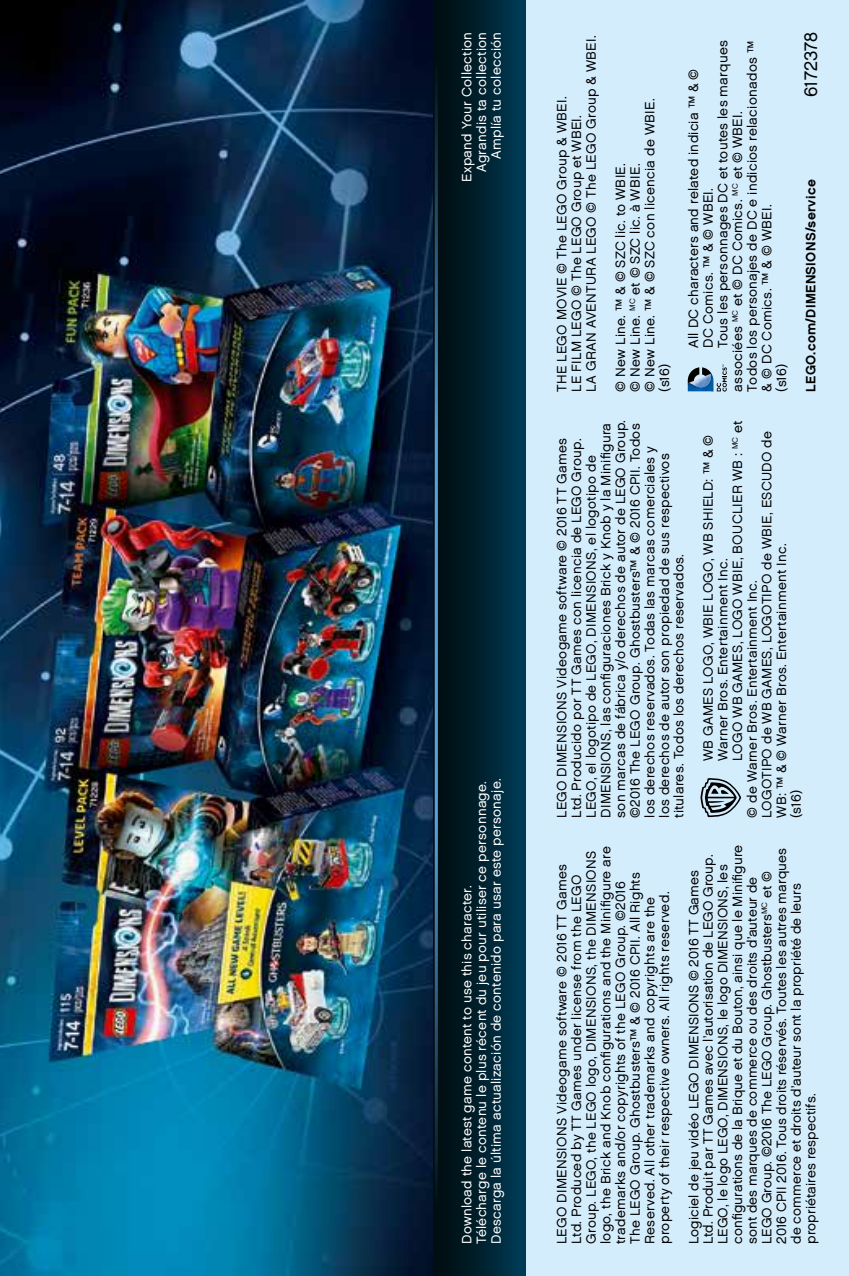
<style>
.page{position:relative;width:849px;height:1276px;background:#fff}
.page>*{position:absolute;margin:0;border:0;box-sizing:border-box;transform-origin:0 0}
.t1{font:18px "LEGO Chalet 60";color:#000}
.t2{font:13.5px/14.6px "LEGO Chalet 60";letter-spacing:.02em;color:#000}
.t3{font:13.5px/14.6px "LEGO Chalet 60";letter-spacing:.02em;color:#fff}
.t4{font:700 13.5px "LEGO Chalet 60";letter-spacing:.025em;color:#000}
</style>
<div class="page">
<div style="left:0;top:0;width:848px;height:1276px;background:#d4edfc"></div>
<img style="left:0;top:0;width:434px;height:1276px">
<div style="left:434px;top:0;width:92px;height:1276px;background:linear-gradient(to right,#00090a,#003a55)"></div>
<svg style="left:434px;top:0;width:4px;height:1276px;background:#29526f"></svg>
<svg style="left:687px;top:364px;width:39px;height:27px"></svg>
<svg style="left:700px;top:778px;width:40px;height:40px"></svg>
<p class="t3" style="left:459px;top:182px;width:152px;text-align:right;rotate:-90deg">Expand Your Collection<br>Agrandis ta collection<br>Amplía tu colección</p>
<p class="t3" style="left:459px;top:1244px;width:467px;rotate:-90deg">Download the latest game content to use this character.<br>Télécharge le contenu le plus récent du jeu pour utiliser ce personnage.<br>Descarga la última actualización de contenido para usar este personaje.</p>
<p class="t2" style="left:554px;top:391px;width:358px;rotate:-90deg">THE LEGO MOVIE © The LEGO Group &amp; WBEI.<br>LE FILM LEGO © The LEGO Group et WBEI.<br>LA GRAN AVENTURA LEGO © The LEGO Group &amp; WBEI.</p>
<p class="t2" style="left:613px;top:391px;width:295px;rotate:-90deg">© New Line. ™ &amp; © SZC lic. to WBIE.<br>© New Line. <sup>MC</sup> et © SZC lic. à WBIE.<br>© New Line. ™ &amp; © SZC con licencia de WBIE. (s16)</p>
<p class="t2" style="left:715px;top:348px;width:309px;rotate:-90deg">Tous les personnages DC et toutes les marques</p>
<p class="t2" style="left:744px;top:391px;width:352px;rotate:-90deg">Todos los personajes de DC e indicios relacionados ™</p>
<p class="t2" style="left:686px;top:348px;width:280px;rotate:-90deg">All DC characters and related indicia ™ &amp; ©</p>
<p class="t2" style="left:730px;top:391px;width:282px;rotate:-90deg">associées <sup>MC</sup> et © DC Comics. <sup>MC</sup> et © WBEI.</p>
<p class="t2" style="left:700px;top:348px;width:161px;rotate:-90deg">DC Comics. ™ &amp; © WBEI.</p>
<p class="t2" style="left:759px;top:391px;width:189px;rotate:-90deg">&amp; © DC Comics. ™ &amp; © WBEI.</p>
<p class="t2" style="left:773px;top:391px;width:29px;rotate:-90deg">(s16)</p>
<h1 class="t1" style="left:799px;top:97px;width:66px;rotate:-90deg">6172378</h1>
<p class="t4" style="left:802px;top:391px;width:213px;rotate:-90deg">LEGO.com/DIMENSIONS/service</p>
<p class="t2" style="left:554px;top:818px;width:399px;rotate:-90deg">LEGO DIMENSIONS Videogame software © 2016 TT Games Ltd. Producido por TT Games con licencia de LEGO Group.<br>LEGO, el logotipo de LEGO, DIMENSIONS, el logotipo de DIMENSIONS, las configuraciones Brick y Knob y la Minifigura son marcas de fábrica y/o derechos de autor de LEGO Group. ©2016 The LEGO Group. Ghostbusters™ &amp; © 2016 CPII. Todos los derechos reservados. Todas las marcas comerciales y<br>los derechos de autor son propiedad de sus respectivos titulares. Todos los derechos reservados.</p>
<p class="t2" style="left:730px;top:761px;width:342px;rotate:-90deg">LOGO WB GAMES, LOGO WBIE, BOUCLIER WB : <sup>MC</sup> et</p>
<p class="t2" style="left:759px;top:818px;width:388px;rotate:-90deg">LOGOTIPO de WB GAMES, LOGOTIPO de WBIE, ESCUDO de</p>
<p class="t2" style="left:700px;top:761px;width:328px;rotate:-90deg">WB GAMES LOGO, WBIE LOGO, WB SHIELD: ™ &amp; ©</p>
<p class="t2" style="left:773px;top:818px;width:276px;rotate:-90deg">WB: ™ &amp; © Warner Bros. Entertainment Inc.</p>
<p class="t2" style="left:715px;top:761px;width:204px;rotate:-90deg">Warner Bros. Entertainment Inc.</p>
<p class="t2" style="left:744px;top:818px;width:239px;rotate:-90deg">© de Warner Bros. Entertainment Inc.</p>
<p class="t2" style="left:788px;top:818px;width:29px;rotate:-90deg">(s16)</p>
<p class="t2" style="left:554px;top:1244px;width:399px;rotate:-90deg">LEGO DIMENSIONS Videogame software © 2016 TT Games Ltd. Produced by TT Games under license from the LEGO Group. LEGO, the LEGO logo, DIMENSIONS, the DIMENSIONS logo, the Brick and Knob configurations and the Minifigure are trademarks and/or copyrights of the LEGO Group. ©2016<br>The LEGO Group. Ghostbusters™ &amp; © 2016 CPII. All Rights Reserved. All other trademarks and copyrights are the property of their respective owners. All rights reserved.</p>
<p class="t2" style="left:686px;top:1244px;width:401px;rotate:-90deg">Logiciel de jeu vidéo LEGO DIMENSIONS © 2016 TT Games Ltd. Produit par TT Games avec l’autorisation de LEGO Group.<br>LEGO, le logo LEGO, DIMENSIONS, le logo DIMENSIONS, les configurations de la Brique et du Bouton, ainsi que le Minifigure sont des marques de commerce ou des droits d’auteur de LEGO Group. ©2016 The LEGO Group. Ghostbusters<sup>MC</sup> et © 2016 CPII 2016. Tous droits réservés. Toutes les autres marques de commerce et droits d’auteur sont la propriété de leurs propriétaires respectifs.</p>
</div>
